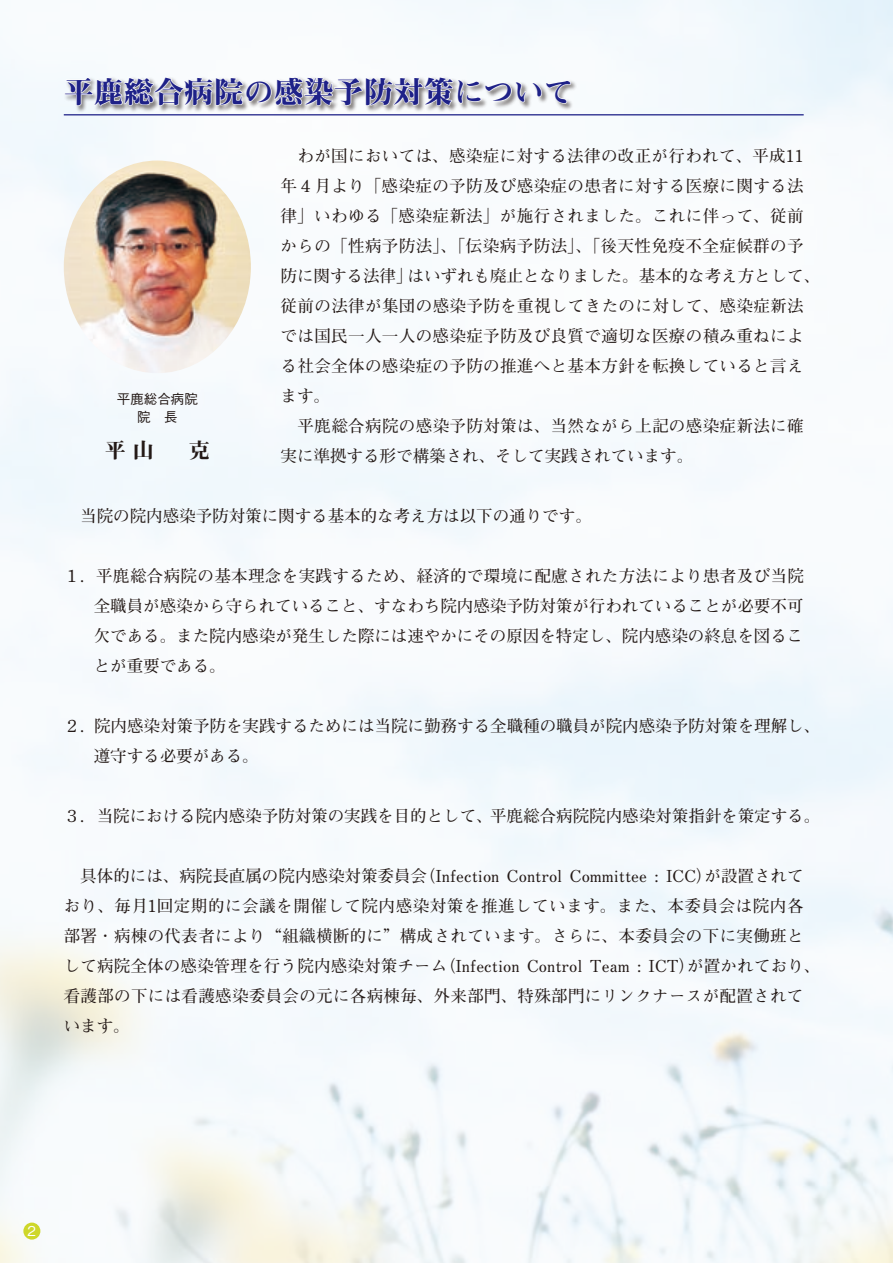
<style>
.page{position:relative;width:893px;height:1263px;background:#fff}
.page>*{position:absolute;margin:0;border:0;box-sizing:border-box;transform-origin:0 0}
.t1{font:30px "Midashi Min Pro MA31";color:#1e2188}
.t2{font:21px "Midashi Min Pro MA31";color:#231916}
.t3{font:700 16.5px/30px "Futo Min A101 Pro";letter-spacing:.02em;color:#231916}
.t4{font:700 16.5px/30px "Futo Min A101 Pro";color:#231916}
.t5{font:500 13.5px/18px "Gothic BBB Pro";color:#231916;text-align:center}
</style>
<div class="page">
<img style="left:0;top:0;width:893px;height:1263px">
<div style="left:23px;top:1222px;width:17px;height:17px;background:#ced72a;border-radius:50%"></div>
<img style="left:64px;top:161px;width:187px;height:212px;border-radius:50%">
<svg style="left:63px;top:73px;width:509px;height:60px"></svg>
<hr style="left:64px;top:114px;width:740px;height:1px;background:#1e2188">
<h1 class="t1" style="left:64px;top:69px;width:512px">平鹿総合病院の感染予防対策について</h1>
<p class="t5" style="left:117px;top:388px;width:82px">平鹿総合病院院　長</p>
<p class="t2" style="left:105px;top:434px;width:106px">平山　克</p>
<p class="t3" style="left:281px;top:139px;width:541px">　わが国においては、感染症に対する法律の改正が行われて、平成11年４月より「感染症の予防及び感染症の患者に対する医療に関する法律」いわゆる「感染症新法」が施行されました。これに伴って、従前からの「性病予防法」、「伝染病予防法」、「後天性免疫不全症候群の予防に関する法律」はいずれも廃止となりました。基本的な考え方として、従前の法律が集団の感染予防を重視してきたのに対して、感染症新法では国民一人一人の感染症予防及び良質で適切な医療の積み重ねによる社会全体の感染症の予防の推進へと基本方針を転換していると言えます。<br>　平鹿総合病院の感染予防対策は、当然ながら上記の感染症新法に確実に準拠する形で構築され、そして実践されています。</p>
<p class="t4" style="left:64px;top:499px;width:530px">　当院の院内感染予防対策に関する基本的な考え方は以下の通りです。</p>
<p class="t3" style="left:94px;top:559px;width:712px;text-align:justify;text-indent:-30px">１．平鹿総合病院の基本理念を実践するため、経済的で環境に配慮された方法により患者及び当院全職員が感染から守られていること、すなわち院内感染予防対策が行われていることが必要不可欠である。また院内感染が発生した際には速やかにその原因を特定し、院内感染の終息を図ることが重要である。</p>
<p class="t4" style="left:94px;top:709px;width:728px;text-indent:-30px">２．院内感染対策予防を実践するためには当院に勤務する全職種の職員が院内感染予防対策を理解し、遵守する必要がある。</p>
<p class="t4" style="left:64px;top:799px;width:758px">３．当院における院内感染予防対策の実践を目的として、平鹿総合病院院内感染対策指針を策定する。</p>
<p class="t3" style="left:64px;top:859px;width:758px">　具体的には、病院長直属の院内感染対策委員会（Infection Control Committee : ICC）が設置されており、毎月1回定期的に会議を開催して院内感染対策を推進しています。また、本委員会は院内各部署・病棟の代表者により“組織横断的に”構成されています。さらに、本委員会の下に実働班として病院全体の感染管理を行う院内感染対策チーム（Infection Control Team : ICT）が置かれており、看護部の下には看護感染委員会の元に各病棟毎、外来部門、特殊部門にリンクナースが配置されています。</p>
</div>
